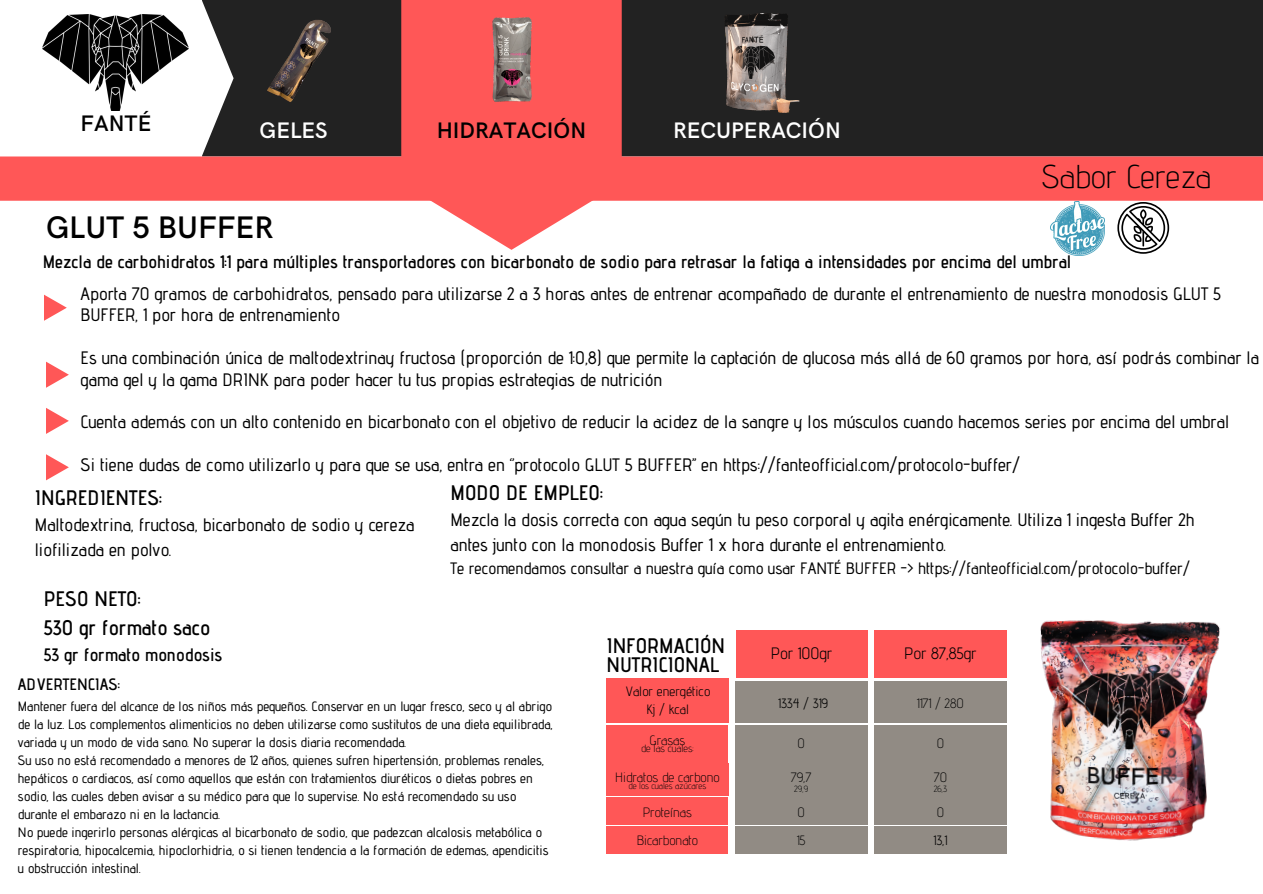
<style>
.page{position:relative;width:1263px;height:894px;background:#fff}
.page>*{position:absolute;margin:0;border:0;box-sizing:border-box;transform-origin:0 0}
.t1{font:300 33px "Advent Pro";color:#000}
.t2{font:600 31.2px "HK Grotesk";color:#000}
.t3{font:600 22.5px "HK Grotesk";color:#fff}
.t4{font:600 22.5px "HK Grotesk";color:#000}
.t5{font:600 21px/19.2px "Advent Pro";color:#000}
.t6{font:500 18px/21.3px "Advent Pro";color:#000}
.t7{font:600 18px "Advent Pro";color:#000}
.t8{font:500 16.5px "Advent Pro";color:#000}
.t9{font:16.5px "Advent Pro";color:#000}
.t10{font:600 16.5px "Advent Pro";color:#000}
.t11{font:500 13.5px/18px "Advent Pro";color:#000}
.t12{font:300 13.5px "Advent Pro";color:#000}
.t13{font:13.5px "Advent Pro";color:#000}
.t14{font:300 10.5px "Advent Pro";color:#000}
.t15{font:300 9px "Advent Pro";color:#000}
</style>
<div class="page">
<img style="left:43px;top:14px;width:146px;height:97px">
<div style="left:202px;top:0;width:1061px;height:156px;background:#222"></div>
<img style="left:218px;top:14px;width:161px;height:107px">
<svg style="left:401px;top:0;width:221px;height:250px;fill:#ff5757"></svg>
<img style="left:408px;top:0;width:206px;height:118px">
<img style="left:679px;top:10px;width:156px;height:105px">
<div style="left:0;top:156px;width:1263px;height:45px;background:#ff5757"></div>
<svg style="left:44px;top:294px;width:23px;height:27px"></svg>
<svg style="left:46px;top:361px;width:23px;height:26px"></svg>
<div style="left:736px;top:630px;width:131px;height:48px;background:#ff5757"></div>
<div style="left:874px;top:630px;width:133px;height:48px;background:#ff5757"></div>
<div style="left:606px;top:678px;width:123px;height:45px;background:#ff5757"></div>
<div style="left:606px;top:724px;width:122px;height:38px;background:#ff5757"></div>
<div style="left:606px;top:763px;width:122px;height:33px;background:#ff5757"></div>
<div style="left:606px;top:797px;width:122px;height:27px;background:#ff5757"></div>
<div style="left:606px;top:825px;width:122px;height:28px;background:#ff5757"></div>
<div style="left:735px;top:681px;width:132px;height:42px;background:#918b84"></div>
<div style="left:874px;top:681px;width:133px;height:42px;background:#918b84"></div>
<div style="left:874px;top:724px;width:133px;height:38px;background:#918b84"></div>
<div style="left:735px;top:724px;width:132px;height:38px;background:#918b84"></div>
<div style="left:735px;top:797px;width:132px;height:27px;background:#918b84"></div>
<div style="left:735px;top:825px;width:132px;height:28px;background:#918b84"></div>
<div style="left:874px;top:763px;width:133px;height:35px;background:#918b84"></div>
<div style="left:874px;top:797px;width:133px;height:27px;background:#918b84"></div>
<div style="left:874px;top:825px;width:133px;height:28px;background:#918b84"></div>
<div style="left:735px;top:763px;width:132px;height:35px;background:#918b84"></div>
<svg style="left:1117px;top:202px;width:52px;height:52px"></svg>
<img style="left:1050px;top:201px;width:54px;height:54px">
<img style="left:1040px;top:620px;width:180px;height:221px">
<svg style="left:46px;top:408px;width:23px;height:26px"></svg>
<svg style="left:46px;top:454px;width:23px;height:26px"></svg>
<p class="t4" style="left:81px;top:111px;width:72px">FANTÉ</p>
<p class="t3" style="left:260px;top:118px;width:69px">GELES</p>
<p class="t4" style="left:437px;top:118px;width:151px">HIDRATACIÓN</p>
<p class="t3" style="left:673px;top:118px;width:169px">RECUPERACIÓN</p>
<p class="t2" style="left:46px;top:210px;width:229px">GLUT 5 BUFFER</p>
<p class="t1" style="left:1041px;top:156px;width:171px">Sabor Cereza</p>
<p class="t7" style="left:43px;top:251px;width:1030px">Mezcla de carbohidratos 1:1 para múltiples transportadores con bicarbonato de sodio para retrasar la fatiga a intensidades por encima del umbral</p>
<p class="t6" style="left:81px;top:283px;width:1142px">Aporta 70 gramos de carbohidratos, pensado para utilizarse 2 a 3 horas antes de entrenar acompañado de durante el entrenamiento de nuestra monodosis GLUT 5<br>BUFFER, 1 por hora de entrenamiento</p>
<p class="t6" style="left:81px;top:347px;width:1180px">Es una combinación única de maltodextrinay fructosa (proporción de 1:0,8) que permite la captación de glucosa más allá de 60 gramos por hora, así podrás combinar la gama gel y la gama DRINK para poder hacer tu tus propias estrategias de nutrición</p>
<p class="t6" style="left:81px;top:411px;width:1150px">Cuenta además con un alto contenido en bicarbonato con el objetivo de reducir la acidez de la sangre y los músculos cuando hacemos series por encima del umbral</p>
<p class="t6" style="left:81px;top:454px;width:941px">Si tiene dudas de como utilizarlo y para que se usa, entra en ‘’protocolo GLUT 5 BUFFER’ en https://fanteofficial.com/protocolo-buffer/</p>
<p class="t5" style="left:35px;top:487px;width:129px">INGREDIENTES:</p>
<p class="t6" style="left:35px;top:511px;width:381px;line-height:24.8px">Maltodextrina, fructosa, bicarbonato de sodio y cereza liofilizada en polvo.</p>
<p class="t5" style="left:44px;top:583px;width:168px;line-height:29.2px">PESO NETO:<br>530 gr formato saco</p>
<p class="t7" style="left:44px;top:643px;width:180px">53 gr formato monodosis</p>
<p class="t5" style="left:450px;top:483px;width:154px">MODO DE EMPLEO:</p>
<p class="t6" style="left:450px;top:507px;width:745px;line-height:24.8px">Mezcla la dosis correcta con agua según tu peso corporal y agita enérgicamente. Utiliza 1 ingesta Buffer 2h antes junto con la monodosis Buffer 1 x hora durante el entrenamiento.</p>
<p class="t8" style="left:450px;top:557px;width:741px">Te recomendamos consultar a nuestra guía como usar FANTÉ BUFFER -&gt; https://fanteofficial.com/protocolo-buffer/</p>
<h3 class="t5" style="left:606px;top:635px;width:120px">INFORMACIÓN<br>NUTRICIONAL</h3>
<p class="t9" style="left:771px;top:642px;width:63px">Por 100gr</p>
<p class="t9" style="left:904px;top:642px;width:74px">Por 87,85gr</p>
<p class="t10" style="left:18px;top:674px;width:103px">ADVERTENCIAS:</p>
<p class="t11" style="left:18px;top:696px;width:536px">Mantener fuera del alcance de los niños más pequeños. Conservar en un lugar fresco, seco y al abrigo de la luz. Los complementos alimenticios no deben utilizarse como sustitutos de una dieta equilibrada, variada y un modo de vida sano. No superar la dosis diaria recomendada.<br>Su uso no está recomendado a menores de 12 años, quienes sufren hipertensión, problemas renales, hepáticos o cardiacos, así como aquellos que están con tratamientos diuréticos o dietas pobres en sodio, las cuales deben avisar a su médico para que lo supervise. No está recomendado su uso durante el embarazo ni en la lactancia.<br>No puede ingerirlo personas alérgicas al bicarbonato de sodio, que padezcan alcalosis metabólica o respiratoria, hipocalcemia, hipoclorhidria, o si tienen tendencia a la formación de edemas, apendicitis u obstrucción intestinal.</p>
<h3 class="t13" style="left:625px;top:683px;width:87px">Valor energético</h3>
<h2 class="t13" style="left:646px;top:701px;width:44px">Kj / kcal</h2>
<p class="t12" style="left:649px;top:732px;width:37px">Grasas</p>
<p class="t14" style="left:641px;top:741px;width:54px">de las cuales:</p>
<h1 class="t12" style="left:615px;top:768px;width:106px">Hidratos de carbono</h1>
<h4 class="t15" style="left:628px;top:779px;width:79px">de los cuales azúcares</h4>
<h4 class="t12" style="left:643px;top:803px;width:50px">Proteínas</h4>
<h4 class="t12" style="left:637px;top:831px;width:63px">Bicarbonato</h4>
<h4 class="t13" style="left:778px;top:694px;width:51px">1334 / 319</h4>
<h4 class="t12" style="left:917px;top:694px;width:48px">1171 / 280</h4>
<h4 class="t12" style="left:798px;top:735px;width:9px">0</h4>
<h4 class="t12" style="left:937px;top:735px;width:9px">0</h4>
<p class="t12" style="left:791px;top:768px;width:22px">79,7</p>
<p class="t15" style="left:794px;top:782px;width:15px">29,9</p>
<p class="t12" style="left:797px;top:803px;width:9px">0</p>
<h4 class="t12" style="left:797px;top:831px;width:10px">15</h4>
<h5 class="t12" style="left:934px;top:768px;width:15px">70</h5>
<h5 class="t15" style="left:934px;top:782px;width:15px">26,3</h5>
<h3 class="t12" style="left:937px;top:803px;width:9px">0</h3>
<h6 class="t13" style="left:933px;top:831px;width:15px">13,1</h6>
</div>
